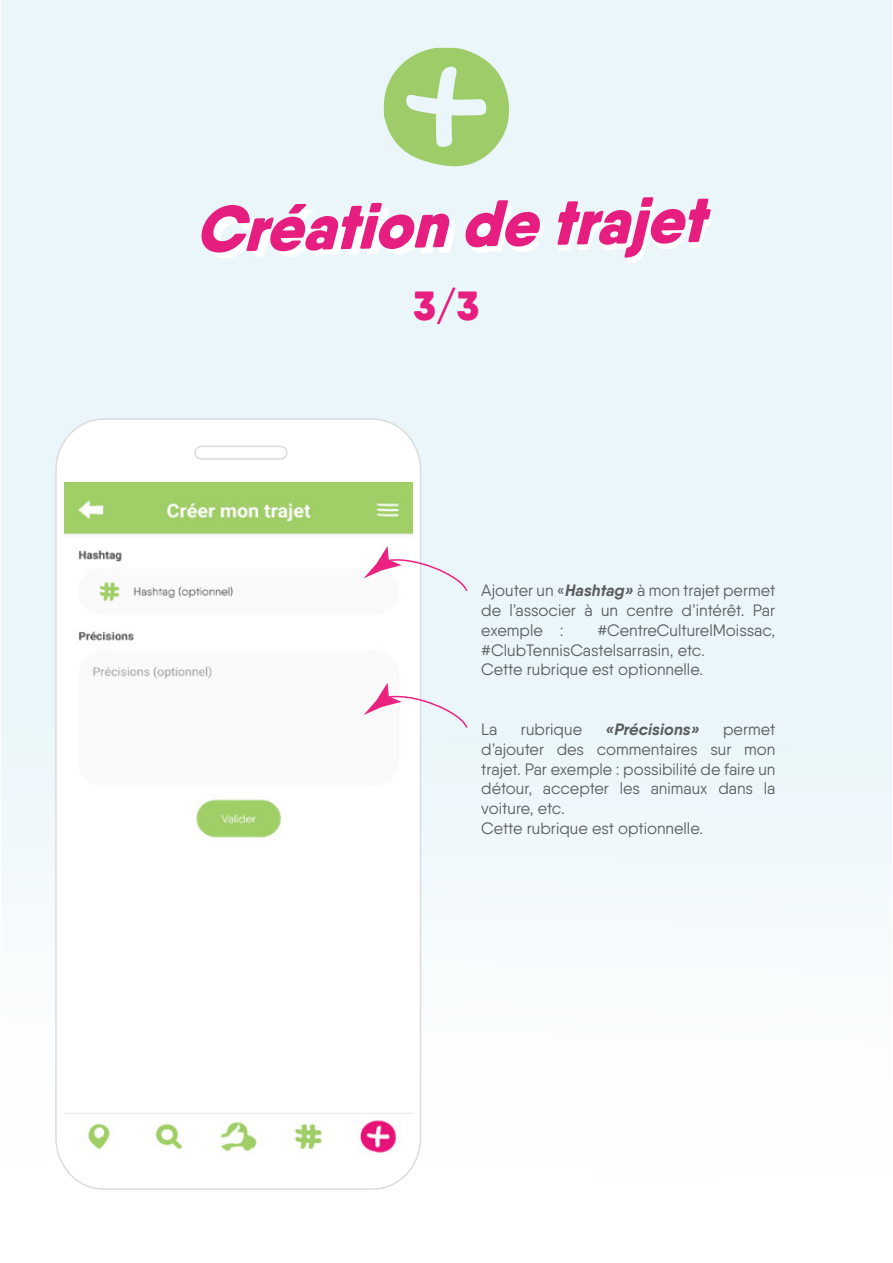
<style>
.page{position:relative;width:893px;height:1263px;background:#fff}
.page>*{position:absolute;margin:0;border:0;box-sizing:border-box;transform-origin:0 0}
.t1{font:900 40.5px "Qanelas Soft";color:#e51e80}
.t2{font:16.5px/19.8px "Qanelas Soft";color:#5b5c5e}
.t3{font:italic 700 16.5px "Qanelas Soft";color:#5b5c5e}
.s1{font-weight:700;font-style:italic}
</style>
<div class="page">
<div style="left:1px;top:0;width:891px;height:1263px;background:linear-gradient(to bottom,#e4f3f9,#fbfdfe)"></div>
<svg style="left:201px;top:203px;width:256px;height:56px"></svg>
<svg style="left:465px;top:200px;width:80px;height:53px"></svg>
<svg style="left:557px;top:197px;width:156px;height:66px;background:#eba8ce"></svg>
<div style="left:56px;top:419px;width:364px;height:770px;background:#fff;border-radius:49px"></div>
<div style="left:194px;top:446px;width:94px;height:14px;border:2px solid #dcdcdc;border-radius:6px"></div>
<img style="left:64px;top:482px;width:348px;height:672px">
<svg style="left:384px;top:48px;width:128px;height:123px;background:#badca0"></svg>
<svg style="left:363px;top:547px;width:106px;height:46px"></svg>
<svg style="left:363px;top:683px;width:106px;height:46px"></svg>
<h1 class="t1" style="left:414px;top:280px;width:67px">3/3</h1>
<p class="t2" style="left:481px;top:580px;width:296px;text-align:justify">Ajouter un «<span class="s1">Hashtag»</span> à mon trajet permet de l’associer à un centre d’intérêt. Par exemple :</p>
<p class="t2" style="left:481px;top:620px;width:296px;text-indent:116px">#CentreCulturelMoissac, #ClubTennisCastelsarrasin, etc.<br>Cette rubrique est optionnelle.</p>
<p class="t2" style="left:481px;top:719px;width:18px">La</p>
<p class="t2" style="left:521px;top:719px;width:63px">rubrique</p>
<p class="t3" style="left:605px;top:719px;width:96px">«Précisions»</p>
<p class="t2" style="left:481px;top:719px;width:296px;text-indent:242px">permet d’ajouter des commentaires sur mon trajet. Par exemple : possibilité de faire un détour, accepter les animaux dans la voiture, etc.<br>Cette rubrique est optionnelle.</p>
</div>
